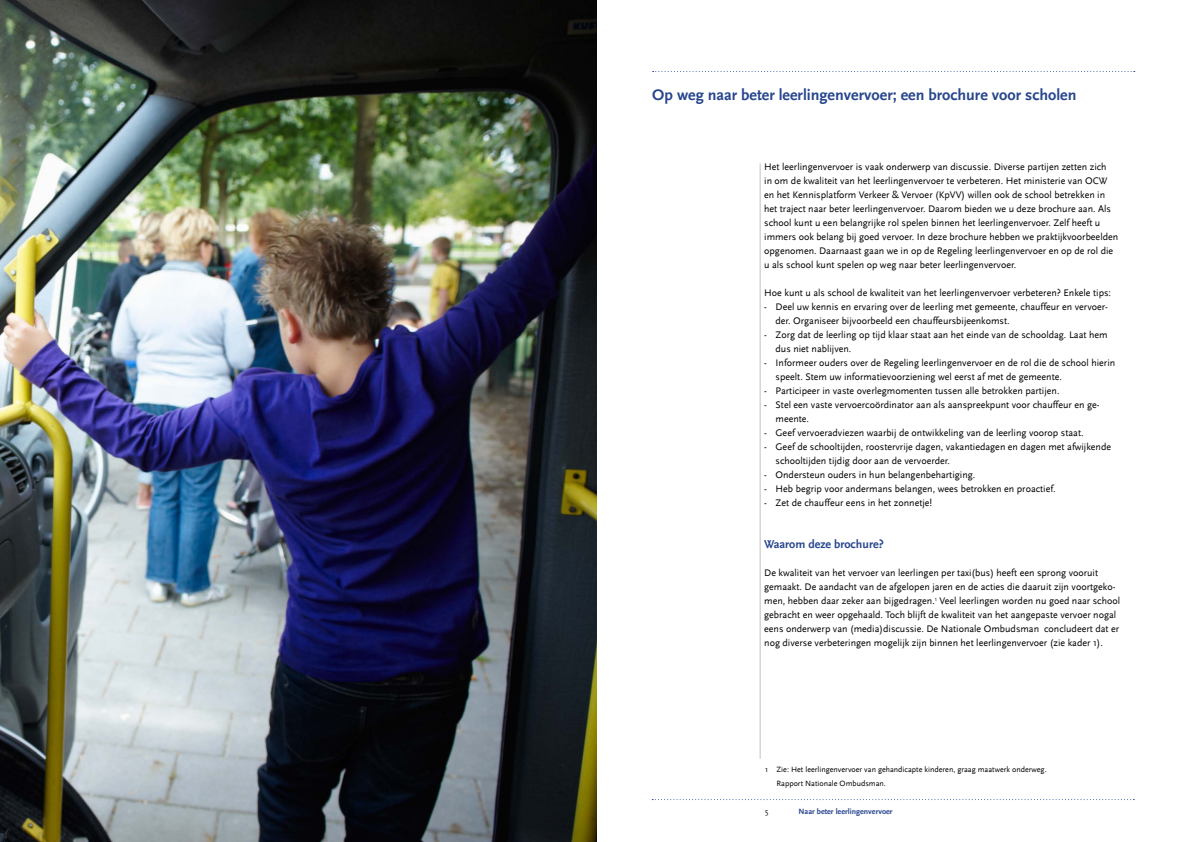
<style>
.page{position:relative;width:1191px;height:842px;background:#fff}
.page>*{position:absolute;margin:0;border:0;box-sizing:border-box;transform-origin:0 0}
.t1{font:700 16px "Scala Sans";color:#28468e}
.t2{font:700 12px "Scala Sans";color:#28468e}
.t3{font:10px/14px "Scala Sans";color:#000}
.t4{font:8px/14px "Scala Sans";color:#000}
.t5{font:700 8px "Scala Sans";color:#28468e}
</style>
<div class="page">
<svg style="left:652px;top:71px;width:482px;height:1px"></svg>
<svg style="left:652px;top:799px;width:482px;height:1px"></svg>
<hr style="left:760px;top:163px;width:1px;height:596px;background:#c2c2c2">
<img style="left:0;top:0;width:596px;height:842px">
<h1 class="t1" style="left:652px;top:86px;width:426px">Op weg naar beter leerlingenvervoer; een brochure voor scholen</h1>
<p class="t3" style="left:764px;top:160px;width:355px">Het leerlingenvervoer is vaak onderwerp van discussie. Diverse partijen zetten zich<br>in om de kwaliteit van het leerlingenvervoer te verbeteren. Het ministerie van OCW en het Kennisplatform Verkeer &amp; Vervoer (KpVV) willen ook de school betrekken in het traject naar beter leerlingenvervoer. Daarom bieden we u deze brochure aan. Als school kunt u een belangrijke rol spelen binnen het leerlingenvervoer. Zelf heeft u immers ook belang bij goed vervoer. In deze brochure hebben we praktijkvoorbeelden opgenomen. Daarnaast gaan we in op de Regeling leerlingenvervoer en op de rol die u als school kunt spelen op weg naar beter leerlingenvervoer.</p>
<p class="t3" style="left:764px;top:286px;width:348px">Hoe kunt u als school de kwaliteit van het leerlingenvervoer verbeteren? Enkele tips:</p>
<p class="t3" style="left:775px;top:300px;width:334px;text-indent:-11px">- Deel uw kennis en ervaring over de leerling met gemeente, chauffeur en vervoer&shy;der. Organiseer bijvoorbeeld een chauffeursbijeenkomst.</p>
<p class="t3" style="left:775px;top:328px;width:333px;text-indent:-11px">- Zorg dat de leerling op tijd klaar staat aan het einde van de schooldag. Laat hem dus niet nablijven.</p>
<p class="t3" style="left:775px;top:356px;width:341px;text-indent:-11px">- Informeer ouders over de Regeling leerlingenvervoer en de rol die de school hierin speelt. Stem uw informatievoorziening wel eerst af met de gemeente.</p>
<p class="t3" style="left:764px;top:384px;width:297px">- Participeer in vaste overlegmomenten tussen alle betrokken partijen.</p>
<p class="t3" style="left:775px;top:398px;width:325px;text-indent:-11px">- Stel een vaste vervoercoördinator aan als aanspreekpunt voor chauffeur en ge&shy;meente.</p>
<p class="t3" style="left:764px;top:426px;width:321px">- Geef vervoeradviezen waarbij de ontwikkeling van de leerling voorop staat.</p>
<p class="t3" style="left:775px;top:440px;width:337px;text-indent:-11px">- Geef de schooltijden, roostervrije dagen, vakantiedagen en dagen met afwijkende schooltijden tijdig door aan de vervoerder.</p>
<p class="t3" style="left:764px;top:468px;width:213px">- Ondersteun ouders in hun belangenbehartiging.</p>
<p class="t3" style="left:764px;top:482px;width:293px">- Heb begrip voor andermans belangen, wees betrokken en proactief.</p>
<p class="t3" style="left:764px;top:496px;width:169px">- Zet de chauffeur eens in het zonnetje!</p>
<p class="t2" style="left:764px;top:538px;width:121px">Waarom deze brochure?</p>
<p class="t3" style="left:764px;top:566px;width:357px">De kwaliteit van het vervoer van leerlingen per taxi(bus) heeft een sprong vooruit gemaakt. De aandacht van de afgelopen jaren en de acties die daaruit zijn voortgeko&shy;men, hebben daar zeker aan bijgedragen.<sup>1</sup> Veel leerlingen worden nu goed naar school gebracht en weer opgehaald. Toch blijft de kwaliteit van het aangepaste vervoer nogal eens onderwerp van (media)discussie. De Nationale Ombudsman concludeert dat er nog diverse verbeteringen mogelijk zijn binnen het leerlingenvervoer (zie kader 1).</p>
<p class="t4" style="left:776px;top:763px;width:272px;text-indent:-11px">1 Zie: Het leerlingenvervoer van gehandicapte kinderen, graag maatwerk onderweg.<br>Rapport Nationale Ombudsman.</p>
<p class="t4" style="left:765px;top:805px;width:5px">5</p>
<p class="t5" style="left:798px;top:807px;width:96px">Naar beter leerlingenvervoer</p>
</div>
